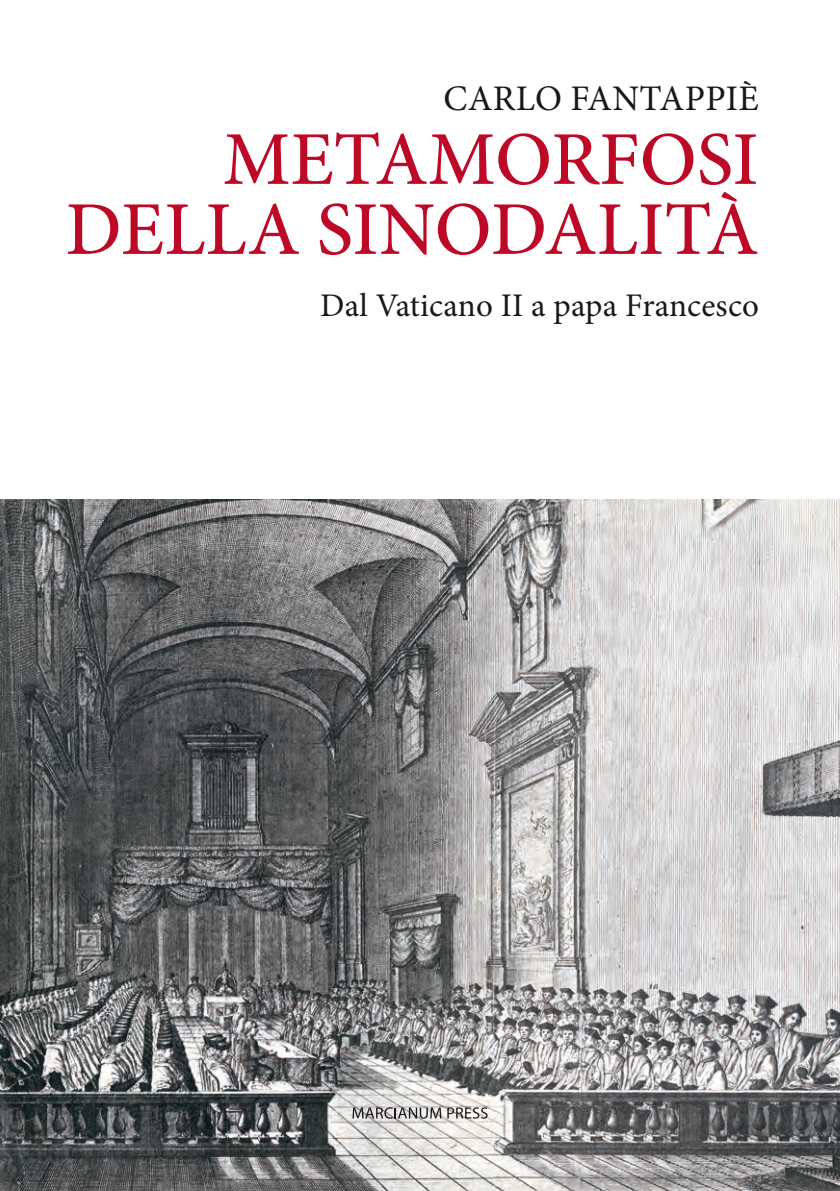
<style>
.page{position:relative;width:840px;height:1191px;background:#fff}
.page>*{position:absolute;margin:0;border:0;box-sizing:border-box;transform-origin:0 0}
.t1{font:500 76px "Minion Pro";color:#be0926}
.t2{font:36px "Minion Pro";letter-spacing:.01em;color:#1a171c}
.t3{font:33px "Minion Pro";letter-spacing:.005em;color:#1a171c}
</style>
<div class="page">
<img style="left:0;top:499px;width:839px;height:692px">
<svg style="left:352px;top:1107px;width:89px;height:11px"></svg>
<svg style="left:447px;top:1107px;width:40px;height:11px"></svg>
<p class="t2" style="left:443px;top:74px;width:317px">Carlo Fantappiè</p>
<p class="t1" style="left:223px;top:108px;width:537px">METAMORFOSI</p>
<p class="t1" style="left:65px;top:178px;width:694px">DELLA SINODALITÀ</p>
<p class="t3" style="left:320px;top:283px;width:440px">Dal Vaticano II a papa Francesco</p>
</div>
